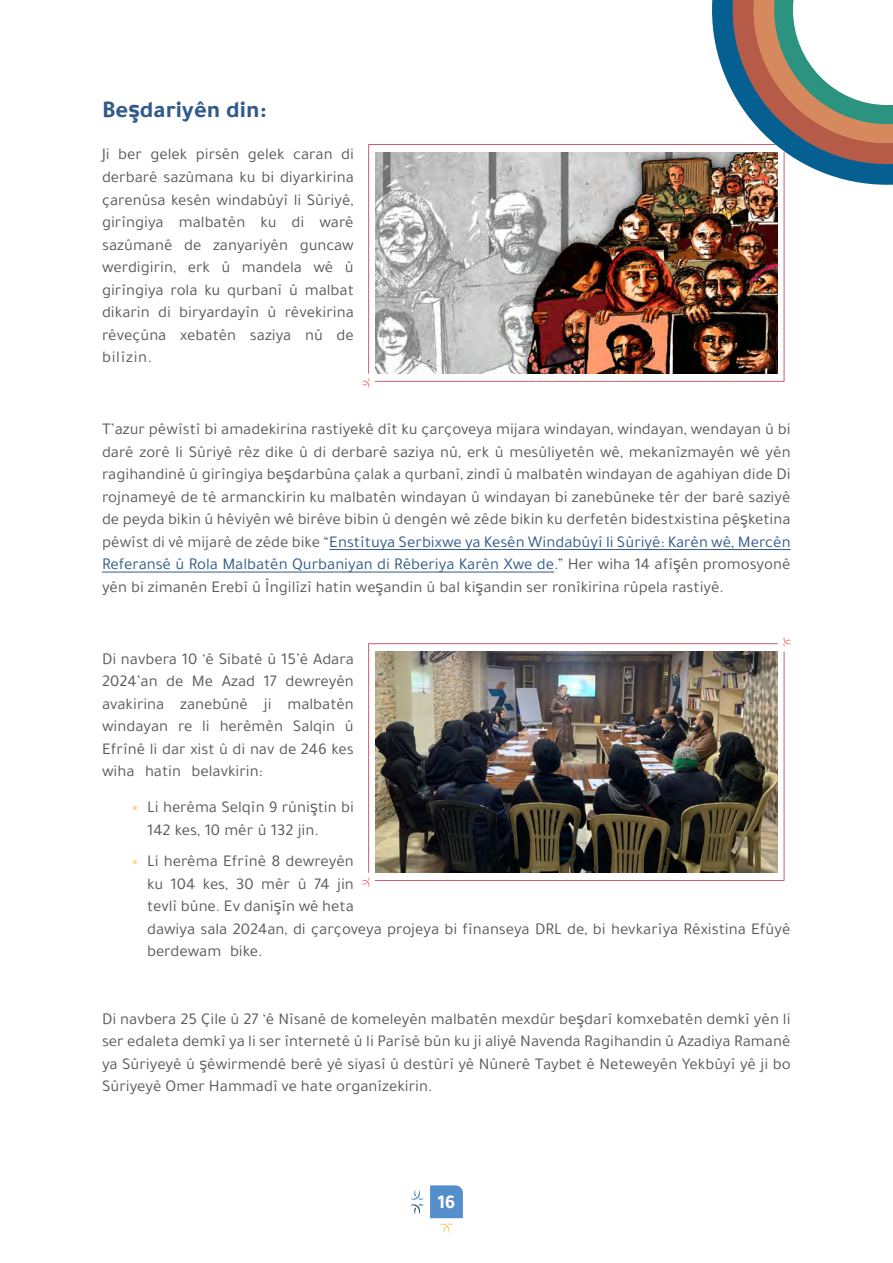
<style>
.page{position:relative;width:893px;height:1263px;background:#fff}
.page>*{position:absolute;margin:0;border:0;box-sizing:border-box;transform-origin:0 0}
.t1{font:700 24px "Tajawal";color:#315b8a}
.t2{font:700 19.5px "Tajawal";color:#fff}
.t3{font:18px "Tajawal";color:#fcca6c}
.t4{font:16.5px/22.5px "Tajawal";color:#58595b}
.s1{font-weight:500}
.s2{color:#315b8a}
</style>
<div class="page">
<svg style="left:430px;top:1185px;width:33px;height:48px"></svg>
<svg style="left:411px;top:1190px;width:12px;height:23px"></svg>
<hr style="left:329px;top:549px;width:462px;height:1px;background:#315b8a">
<hr style="left:102px;top:572px;width:452px;height:1px;background:#315b8a">
<svg style="left:362px;top:378px;width:7px;height:10px"></svg>
<svg style="left:368px;top:144px;width:344px;height:230px"></svg>
<svg style="left:375px;top:152px;width:409px;height:230px"></svg>
<img style="left:375px;top:153px;width:403px;height:220px">
<svg style="left:362px;top:877px;width:7px;height:10px"></svg>
<svg style="left:783px;top:637px;width:8px;height:10px"></svg>
<svg style="left:368px;top:643px;width:410px;height:230px"></svg>
<svg style="left:375px;top:651px;width:409px;height:230px"></svg>
<img style="left:375px;top:652px;width:403px;height:220px">
<svg style="left:712px;top:0;width:181px;height:185px"></svg>
<h1 class="t1" style="left:102px;top:92px;width:166px">Be<span class="s1">ş</span>dariyên din:</h1>
<p class="t4" style="left:196px;top:143px;width:45px">pirsên</p>
<p class="t4" style="left:102px;top:143px;width:9px">Ji</p>
<p class="t4" style="left:102px;top:166px;width:253px">derbarê sazûmana ku bi diyarkirina</p>
<p class="t4" style="left:102px;top:188px;width:253px">çarenûsa kesên windabûyî li Sûriyê,</p>
<p class="t4" style="left:320px;top:211px;width:36px">warê</p>
<p class="t4" style="left:118px;top:143px;width:25px">ber</p>
<p class="t4" style="left:150px;top:143px;width:38px">gelek</p>
<p class="t4" style="left:248px;top:143px;width:38px">gelek</p>
<p class="t4" style="left:341px;top:143px;width:14px">di</p>
<p class="t4" style="left:293px;top:143px;width:41px">caran</p>
<p class="t4" style="left:102px;top:211px;width:63px">girîngiya</p>
<p class="t4" style="left:179px;top:211px;width:68px">malbatên</p>
<p class="t4" style="left:260px;top:211px;width:18px">ku</p>
<p class="t4" style="left:292px;top:211px;width:14px">di</p>
<p class="t4" style="left:102px;top:233px;width:72px">sazûmanê</p>
<p class="t4" style="left:184px;top:233px;width:19px">de</p>
<p class="t4" style="left:213px;top:233px;width:76px">zanyariyên</p>
<p class="t4" style="left:300px;top:233px;width:56px">guncaw</p>
<p class="t4" style="left:221px;top:256px;width:10px">û</p>
<p class="t4" style="left:313px;top:256px;width:22px">wê</p>
<p class="t4" style="left:345px;top:256px;width:10px">û</p>
<p class="t4" style="left:102px;top:256px;width:76px">werdigirin,</p>
<p class="t4" style="left:102px;top:278px;width:253px">girîngiya rola ku qurbanî û malbat</p>
<p class="t4" style="left:285px;top:301px;width:71px">rêvekirina</p>
<p class="t4" style="left:188px;top:256px;width:24px">erk</p>
<p class="t4" style="left:242px;top:256px;width:62px">mandela</p>
<p class="t4" style="left:179px;top:301px;width:81px">biryardayîn</p>
<p class="t4" style="left:268px;top:301px;width:10px">û</p>
<p class="t4" style="left:102px;top:301px;width:49px">dikarin</p>
<p class="t4" style="left:158px;top:301px;width:14px">di</p>
<p class="t4" style="left:102px;top:323px;width:66px">rêveçûna bilîzin.</p>
<p class="t4" style="left:180px;top:323px;width:58px">xebatên</p>
<p class="t4" style="left:250px;top:323px;width:43px">saziya</p>
<p class="t4" style="left:305px;top:323px;width:19px">nû</p>
<p class="t4" style="left:337px;top:323px;width:19px">de</p>
<p class="t4" style="left:102px;top:418px;width:690px;text-align:justify">’T azur pêwîstî bi amadekirina rastiyekê dît ku çarçoveya mijara windayan, windayan, wendayan û bi darê zorê li Sûriyê rêz dike û di derbarê saziya nû, erk û mesûliyetên wê, mekanîzmayên wê yên ragihandinê û girîngiya beşdarbûna çalak a qurbanî, zindî û malbatên windayan de agahiyan dide Di rojnameyê de tê armanckirin ku malbatên windayan û windayan bi zanebûneke têr der barê saziyê de peyda bikin û hêviyên wê birêve bibin û dengên wê zêde bikin ku derfetên bidestxistina pêşketina pêwîst di vê mijarê de zêde bike “<span class="s2">Enstîtuya Serbixwe ya Kesên Windabûyî li Sûriyê: Karên wê, Mercên Referansê û Rola Malbatên Qurbaniyan di Rêberiya Karên Xwe de</span> ” . Her wiha 14 afîşên promosyonê yên bi zimanên Erebî û Îngilîzî hatin weşandin û bal kişandin ser ronîkirina rûpela rastiyê.</p>
<p class="t4" style="left:102px;top:647px;width:253px;text-align:right">Di navbera 10 ê‘ Sibatê û 15 ê’ Adara dewreyên</p>
<p class="t4" style="left:102px;top:670px;width:57px">2024’an</p>
<p class="t4" style="left:166px;top:670px;width:19px">de</p>
<p class="t4" style="left:222px;top:670px;width:35px">Azad</p>
<p class="t4" style="left:192px;top:670px;width:23px">Me</p>
<p class="t4" style="left:264px;top:670px;width:15px">17</p>
<p class="t4" style="left:102px;top:692px;width:64px">avakirina</p>
<p class="t4" style="left:180px;top:692px;width:69px">zanebûnê</p>
<p class="t4" style="left:264px;top:692px;width:9px">ji</p>
<p class="t4" style="left:287px;top:692px;width:68px">malbatên</p>
<p class="t4" style="left:220px;top:715px;width:65px">herêmên</p>
<p class="t4" style="left:345px;top:715px;width:10px">û</p>
<p class="t4" style="left:102px;top:715px;width:68px">windayan</p>
<p class="t4" style="left:102px;top:737px;width:253px">Efrînê li dar xist û di nav de 246 kes</p>
<p class="t4" style="left:192px;top:760px;width:72px">belavkirin:</p>
<p class="t4" style="left:202px;top:715px;width:9px">li</p>
<p class="t4" style="left:293px;top:715px;width:44px">Salqin</p>
<p class="t4" style="left:178px;top:715px;width:16px">re</p>
<p class="t4" style="left:102px;top:760px;width:34px">wiha</p>
<p class="t4" style="left:145px;top:760px;width:38px">hatin</p>
<p class="t3" style="left:132px;top:799px;width:8px">*</p>
<p class="t3" style="left:132px;top:853px;width:8px">*</p>
<p class="t4" style="left:147px;top:796px;width:208px">Li herêma Selqîn 9 rûniştin bi</p>
<p class="t4" style="left:147px;top:814px;width:208px;line-height:31.5px">142 kes, 10 mêr û 132 jin.<br>Li herêma Efrînê 8 dewreyên</p>
<p class="t4" style="left:261px;top:872px;width:31px">mêr</p>
<p class="t4" style="left:298px;top:872px;width:10px">û</p>
<p class="t4" style="left:147px;top:872px;width:18px">ku</p>
<p class="t4" style="left:147px;top:895px;width:208px">tevlî bûne. Ev danişîn wê heta</p>
<p class="t4" style="left:147px;top:917px;width:645px">dawiya sala 2024an, di çarçoveya projeya bi fînanseya DRL de, bi hevkarîya Rêxistina Efûyê</p>
<p class="t4" style="left:230px;top:940px;width:34px">bike.</p>
<p class="t4" style="left:171px;top:872px;width:26px">104</p>
<p class="t4" style="left:203px;top:872px;width:27px">kes,</p>
<p class="t4" style="left:236px;top:872px;width:19px">30</p>
<p class="t4" style="left:337px;top:872px;width:18px">jin</p>
<p class="t4" style="left:314px;top:872px;width:17px">74</p>
<p class="t4" style="left:147px;top:940px;width:76px">berdewam</p>
<p class="t4" style="left:102px;top:1007px;width:690px;text-align:justify">Di navbera 25 Çile û 27 ê‘ Nîsanê de komeleyên malbatên mexdûr beşdarî komxebatên demkî yên li ser edaleta demkî ya li ser înternetê liû Parîsê bûn ku ji aliyê Navenda Ragihandin û Azadiya Ramanê ya Sûriyeyê û şêwirmendê berê yê siyasî û destûrî yê Nûnerê Taybet ê Neteweyên Yekbûyî yê ji bo Sûriyeyê Omer Hammadî ve hate organîzekirin.</p>
<p class="t2" style="left:438px;top:1187px;width:19px">16</p>
</div>
